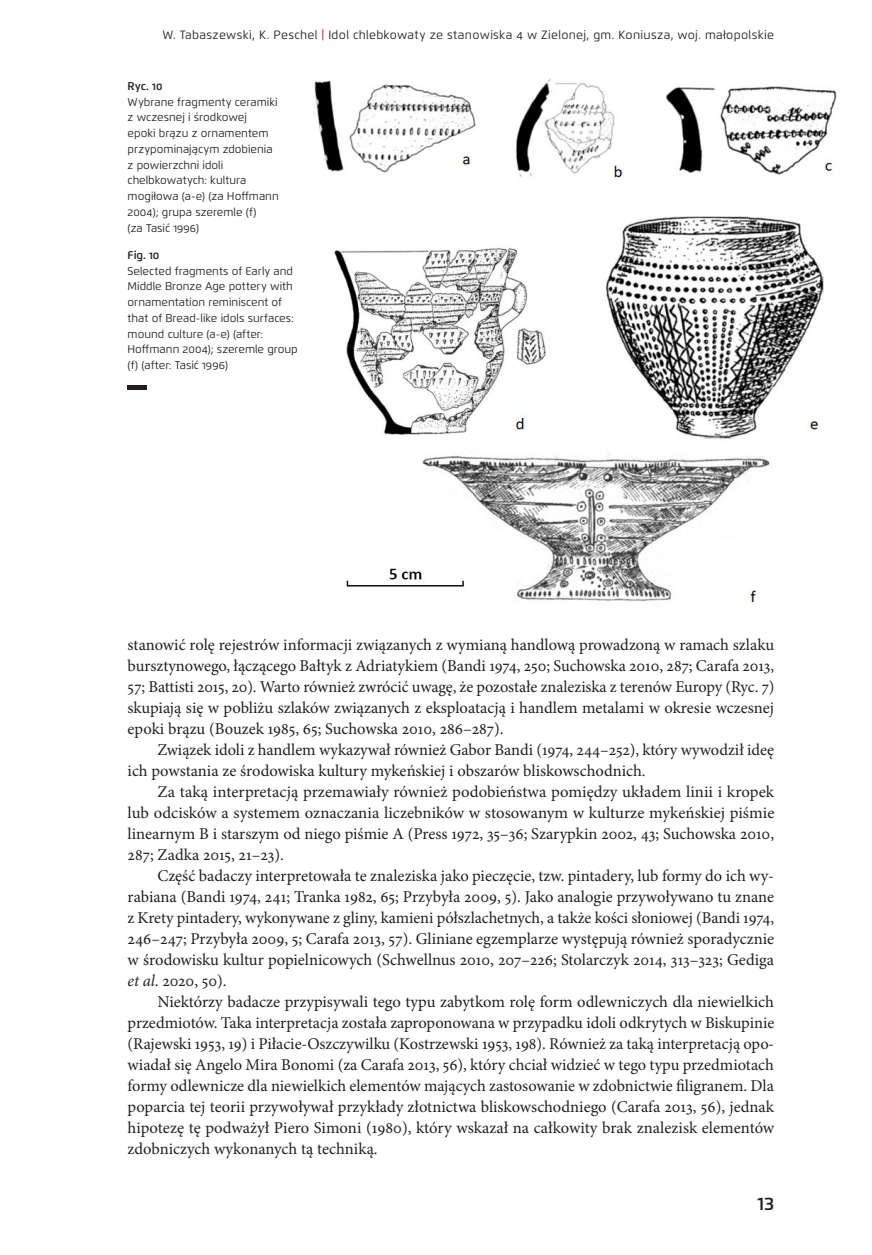
<style>
.page{position:relative;width:872px;height:1255px;background:#fff}
.page>*{position:absolute;margin:0;border:0;box-sizing:border-box;transform-origin:0 0}
.t1{font:600 18px "Flexo";color:#231f20}
._001_Akapit_tekstu{font:16.5px/21px "Minion Pro";color:#231f20;text-align:justify}
.t2{font:12px "Flexo";letter-spacing:.025em;color:#231f20}
.opis_tab{font:11.25px/15.8px "Flexo";color:#231f20}
.tyt_tab{font:600 11.25px "Flexo";color:#231f20}
.s1{font-weight:500;color:#b8352e}
.s2{font-style:italic}
</style>
<div class="page">
<img style="left:314px;top:79px;width:523px;height:525px">
<hr style="left:128px;top:386px;width:19px;height:4px;background:#231f20">
<p class="t2" style="left:162px;top:28px;width:613px">W. Tabaszewski, K. Peschel <span class="s1">|</span> Idol chlebkowaty ze stanowiska 4 w Zielonej, gm. Koniusza, woj. małopolskie</p>
<p class="tyt_tab" style="left:128px;top:79px;width:36px">Ryc. 10</p>
<p class="opis_tab" style="left:128px;top:94px;width:153px">Wybrane fragmenty ceramiki z wczesnej i środkowej<br>epoki brązu z ornamentem przypominającym zdobienia z powierzchni idoli chelbkowatych: kultura mogiłowa (a-e) (za Hoffmann<br>2004); grupa szeremle (f)</p>
<p class="opis_tab" style="left:128px;top:220px;width:73px">(za Tasić 1996)</p>
<p class="tyt_tab" style="left:128px;top:248px;width:33px">Fig. 10</p>
<p class="opis_tab" style="left:128px;top:263px;width:172px">Selected fragments of Early and<br>Middle Bronze Age pottery with ornamentation reminiscent of that of Bread-like idols surfaces: mound culture (a-e) (after:<br>Hoffmann 2004); szeremle group (f) (after: Tasić 1996)</p>
<p class="_001_Akapit_tekstu" style="left:128px;top:634px;width:648px">stanowić rolę rejestrów informacji związanych z wymianą handlową prowadzoną w ramach szlaku bursztynowego, łączącego Bałtyk z Adriatykiem (Bandi 1974, 250; Suchowska 2010, 287; Carafa 2013, 57; Battisti 2015, 20). Warto również zwrócić uwagę, że pozostałe znaleziska z terenów Europy (Ryc. 7) skupiają się w pobliżu szlaków związanych z eksploatacją i handlem metalami w okresie wczesnej epoki brązu (Bouzek 1985, 65; Suchowska 2010, 286–287).</p>
<p class="_001_Akapit_tekstu" style="left:128px;top:739px;width:648px;text-indent:30px">Związek idoli z handlem wykazywał również Gabor Bandi (1974, 244–252), który wywodził ideę ich powstania ze środowiska kultury mykeńskiej i obszarów bliskowschodnich.</p>
<p class="_001_Akapit_tekstu" style="left:128px;top:781px;width:648px;text-indent:30px">Za taką interpretacją przemawiały również podobieństwa pomiędzy układem linii i kropek lub odcisków a systemem oznaczania liczebników w stosowanym w kulturze mykeńskiej piśmie linearnym B i starszym od niego piśmie A (Press 1972, 35–36; Szarypkin 2002, 43; Suchowska 2010, 287; Zadka 2015, 21–23).</p>
<p class="_001_Akapit_tekstu" style="left:128px;top:865px;width:648px;text-indent:30px">Część badaczy interpretowała te znaleziska jako pieczęcie, tzw. pintadery, lub formy do ich wy&shy;rabiana (Bandi 1974, 241; Tranka 1982, 65; Przybyła 2009, 5). Jako analogie przywoływano tu znane z Krety pintadery, wykonywane z gliny, kamieni półszlachetnych, a także kości słoniowej (Bandi 1974, 246–247; Przybyła 2009, 5; Carafa 2013, 57). Gliniane egzemplarze występują również sporadycznie w środowisku kultur popielnicowych (Schwellnus 2010, 207–226; Stolarczyk 2014, 313–323; Gediga <span class="s2">et al</span>. 2020, 50).</p>
<p class="_001_Akapit_tekstu" style="left:128px;top:991px;width:648px;text-indent:30px">Niektórzy badacze przypisywali tego typu zabytkom rolę form odlewniczych dla niewielkich przedmiotów. Taka interpretacja została zaproponowana w przypadku idoli odkrytych w Biskupinie (Rajewski 1953, 19) i Piłacie-Oszczywilku (Kostrzewski 1953, 198). Również za taką interpretacją opo&shy;wiadał się Angelo Mira Bonomi (za Carafa 2013, 56), który chciał widzieć w tego typu przedmiotach formy odlewnicze dla niewielkich elementów mających zastosowanie w zdobnictwie filigranem. Dla poparcia tej teorii przywoływał przykłady złotnictwa bliskowschodniego (Carafa 2013, 56), jednak hipotezę tę podważył Piero Simoni (1980), który wskazał na całkowity brak znalezisk elementów zdobniczych wykonanych tą techniką.</p>
<p class="t1" style="left:757px;top:1192px;width:18px">13</p>
</div>
